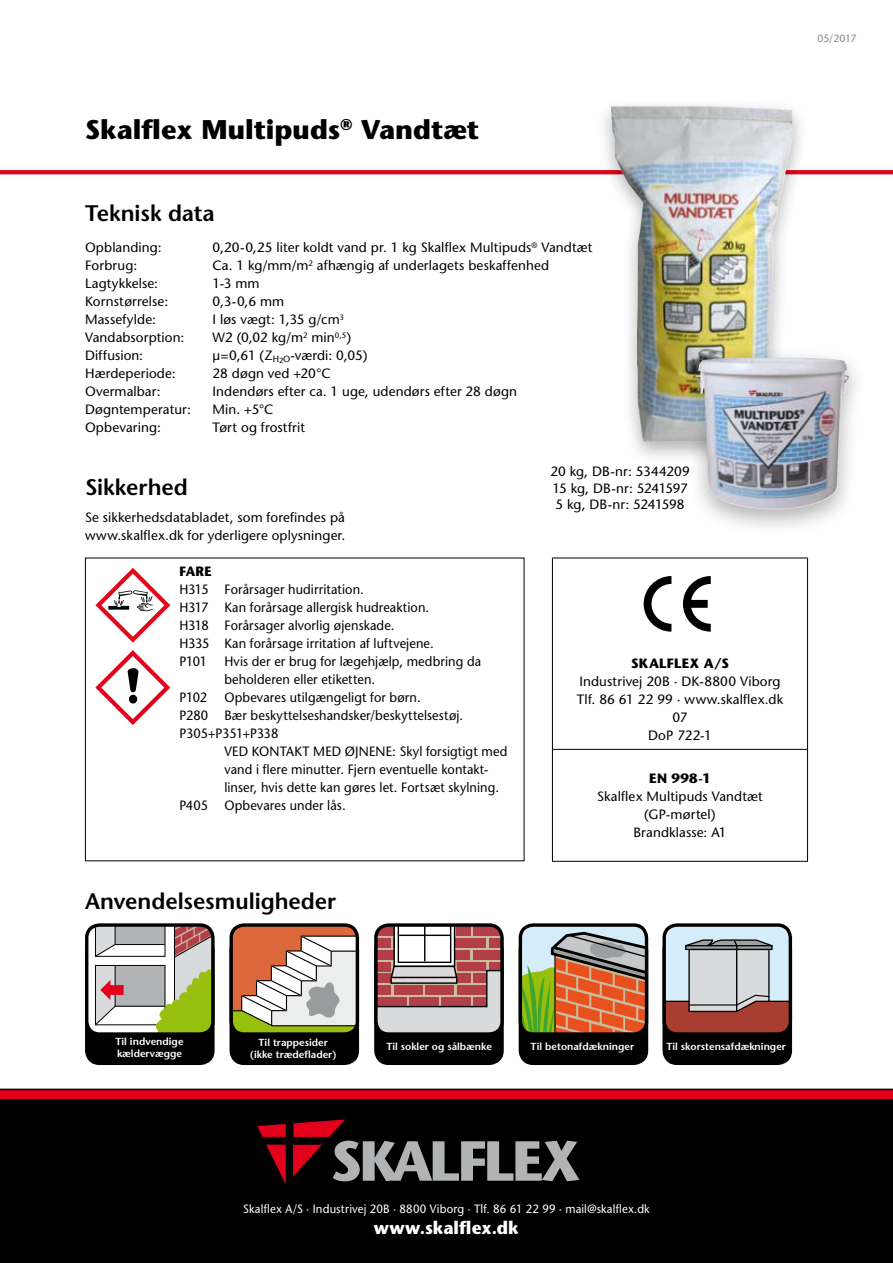
<style>
.page{position:relative;width:893px;height:1263px;background:#fff}
.page>*{position:absolute;margin:0;border:0;box-sizing:border-box;transform-origin:0 0}
.t1{font:700 27px "Stone Sans";color:#000}
.t2{font:600 22.5px "Stone Sans";color:#000}
.t3{font:700 18px "Stone Sans";letter-spacing:.005em;color:#fff;scale:.95 1}
.t4{font:13.5px/18px "Stone Sans";letter-spacing:.01em;color:#000}
.t5{font:13.5px/18px "Stone Sans";letter-spacing:.01em;color:#000;scale:.95 1}
.t6{font:700 13.5px "Stone Sans";letter-spacing:.02em;color:#000}
.t7{font:700 13.5px "Stone Sans";letter-spacing:.02em;color:#000;scale:.95 1}
.t8{font:12px "Stone Sans";letter-spacing:.015em;color:#fff;scale:.95 1}
.t9{font:10.5px "Stone Sans";letter-spacing:-.01em;color:#87888a}
.t10{font:600 10.2px/12.3px "Stone Sans";color:#fff}
</style>
<div class="page">
<div style="left:0;top:1097px;width:893px;height:166px;background:#000"></div>
<div style="left:0;top:1090px;width:893px;height:9px;background:#e2001a"></div>
<hr style="left:0;top:1089px;width:893px;height:1px;background:#000">
<svg style="left:0;top:170px;width:893px;height:4px;background:#e2061f"></svg>
<div style="left:595px;top:97px;width:214px;height:368px;background:#000;opacity:.3"></div>
<img style="left:611px;top:106px;width:181px;height:336px">
<div style="left:87px;top:937px;width:126px;height:126px;background:#000;border-radius:13px"></div>
<div style="left:85px;top:935px;width:130px;height:130px;border:3px solid #000;border-radius:13px"></div>
<div style="left:231px;top:937px;width:126px;height:126px;background:#000;border-radius:13px"></div>
<div style="left:229px;top:935px;width:130px;height:130px;border:3px solid #000;border-radius:13px"></div>
<div style="left:87px;top:925px;width:126px;height:109px;background:#fff;border-radius:13px"></div>
<svg style="left:94px;top:927px;width:120px;height:107px"></svg>
<div style="left:85px;top:923px;width:130px;height:113px;border:3px solid #000;border-radius:13px"></div>
<svg style="left:231px;top:927px;width:126px;height:107px;background:#ceaf93"></svg>
<div style="left:229px;top:923px;width:130px;height:113px;border:3px solid #000;border-radius:13px"></div>
<div style="left:376px;top:937px;width:126px;height:126px;background:#000;border-radius:13px"></div>
<div style="left:374px;top:935px;width:130px;height:130px;border:3px solid #000;border-radius:13px"></div>
<svg style="left:376px;top:927px;width:126px;height:107px;background:#be9597"></svg>
<div style="left:374px;top:923px;width:130px;height:113px;border:3px solid #000;border-radius:13px"></div>
<div style="left:520px;top:937px;width:126px;height:126px;background:#000;border-radius:13px"></div>
<div style="left:519px;top:935px;width:129px;height:130px;border:3px solid #000;border-radius:13px"></div>
<div style="left:664px;top:937px;width:126px;height:126px;background:#000;border-radius:13px"></div>
<div style="left:662px;top:935px;width:130px;height:130px;border:3px solid #000;border-radius:13px"></div>
<svg style="left:520px;top:927px;width:126px;height:107px;background:#b48f66"></svg>
<div style="left:519px;top:923px;width:129px;height:113px;border:3px solid #000;border-radius:13px"></div>
<svg style="left:664px;top:927px;width:126px;height:107px;background:#baa8aa"></svg>
<div style="left:662px;top:923px;width:130px;height:113px;border:3px solid #000;border-radius:13px"></div>
<svg style="left:257px;top:1124px;width:29px;height:13px"></svg>
<svg style="left:266px;top:1144px;width:20px;height:40px"></svg>
<svg style="left:293px;top:1119px;width:286px;height:62px"></svg>
<svg style="left:95px;top:568px;width:75px;height:75px"></svg>
<svg style="left:95px;top:650px;width:75px;height:75px"></svg>
<div style="left:678px;top:347px;width:189px;height:190px;background:#000;opacity:.3"></div>
<img style="left:695px;top:358px;width:154px;height:151px">
<hr style="left:552px;top:558px;width:256px;height:1px;background:#000">
<hr style="left:552px;top:558px;width:1px;height:191px;background:#000">
<hr style="left:807px;top:558px;width:1px;height:191px;background:#000">
<hr style="left:552px;top:749px;width:256px;height:1px;background:#000">
<hr style="left:552px;top:750px;width:1px;height:111px;background:#000">
<hr style="left:807px;top:750px;width:1px;height:111px;background:#000">
<hr style="left:552px;top:861px;width:256px;height:1px;background:#000">
<svg style="left:644px;top:576px;width:27px;height:56px"></svg>
<svg style="left:683px;top:576px;width:28px;height:56px"></svg>
<h1 class="t1" style="left:85px;top:112px;width:396px">Skalflex Multipuds<sup>®</sup> Vandtæt</h1>
<h2 class="t2" style="left:85px;top:199px;width:131px">Teknisk data</h2>
<p class="t4" style="left:85px;top:238px;width:78px">Opblanding:</p>
<p class="t4" style="left:213px;top:238px;width:381px">0,20-0,25 liter koldt vand pr. 1 kg Skalflex Multipuds<sup>®</sup> Vandtæt</p>
<p class="t4" style="left:85px;top:256px;width:54px">Forbrug:</p>
<p class="t4" style="left:213px;top:256px;width:338px">Ca. 1 kg/mm/m<sup>2</sup> afhængig af underlagets beskaffenhed</p>
<p class="t4" style="left:85px;top:274px;width:74px">Lagtykkelse:</p>
<p class="t4" style="left:213px;top:274px;width:48px">1-3 mm</p>
<p class="t4" style="left:85px;top:292px;width:85px">Kornstørrelse:</p>
<p class="t4" style="left:213px;top:292px;width:73px">0,3-0,6 mm</p>
<p class="t4" style="left:85px;top:310px;width:72px">Massefylde:</p>
<p class="t4" style="left:213px;top:310px;width:133px">I løs vægt: 1,35 g/cm<sup>3</sup></p>
<p class="t4" style="left:85px;top:328px;width:101px">Vandabsorption:</p>
<p class="t4" style="left:213px;top:328px;width:140px">W2 (0,02 kg/m<sup>2</sup> min<sup>0,5</sup>)</p>
<p class="t4" style="left:85px;top:346px;width:60px">Diffusion:</p>
<p class="t4" style="left:213px;top:346px;width:157px">µ=0,61 (Z<sub>H</sub><sub>2</sub><sub>O</sub>-værdi: 0,05)</p>
<p class="t4" style="left:85px;top:364px;width:92px">Hærdeperiode:</p>
<p class="t4" style="left:213px;top:364px;width:120px">28 døgn ved +20°C</p>
<p class="t4" style="left:85px;top:382px;width:77px">Overmalbar:</p>
<p class="t4" style="left:213px;top:382px;width:306px">Indendørs efter ca. 1 uge, udendørs efter 28 døgn</p>
<p class="t4" style="left:85px;top:400px;width:107px">Døgntemperatur:</p>
<p class="t4" style="left:213px;top:400px;width:62px">Min. +5°C</p>
<p class="t4" style="left:85px;top:418px;width:77px">Opbevaring:</p>
<p class="t4" style="left:213px;top:418px;width:94px">Tørt og frostfrit</p>
<h2 class="t2" style="left:85px;top:473px;width:104px">Sikkerhed</h2>
<p class="t4" style="left:85px;top:508px;width:262px">Se sikkerhedsdatabladet, som forefindes på www.skalflex.dk for yderligere oplysninger.</p>
<p class="t7" style="left:179px;top:563px;width:35px">FARE</p>
<p class="t5" style="left:179px;top:580px;width:269px">H315 Forårsager hudirritation.<br>H317 Kan forårsage allergisk hudreaktion.<br>H318 Forårsager alvorlig øjenskade.<br>H335 Kan forårsage irritation af luftvejene.<br>P101</p>
<p class="t5" style="left:224px;top:652px;width:272px">Hvis der er brug for lægehjælp, medbring da beholderen eller etiketten.</p>
<p class="t5" style="left:179px;top:688px;width:300px;text-indent:45px">Opbevares utilgængeligt for børn.<br>P280 Bær beskyttelseshandsker/beskyttelsestøj.<br>P305+P351+P338</p>
<p class="t5" style="left:224px;top:742px;width:299px">VED KONTAKT MED ØJNENE: Skyl forsigtigt med</p>
<p class="t5" style="left:224px;top:760px;width:279px">vand i flere minutter. Fjern eventuelle kontakt-</p>
<p class="t5" style="left:224px;top:778px;width:291px">linser, hvis dette kan gøres let. Fortsæt skylning.</p>
<p class="t5" style="left:179px;top:796px;width:177px">P405 Opbevares under lås.</p>
<p class="t5" style="left:179px;top:688px;width:31px">P102</p>
<h2 class="t2" style="left:85px;top:887px;width:253px">Anvendelsesmuligheder</h2>
<p class="t4" style="left:550px;top:463px;width:141px;line-height:16.5px">20 kg, DB-nr: 5344209<br>15 kg, DB-nr: 5241597<br>5 kg, DB-nr: 5241598</p>
<p class="t6" style="left:631px;top:654px;width:99px">SKALFLEX A/S</p>
<p class="t4" style="left:577px;top:672px;width:208px;text-align:center">Industrivej 20B · DK-8800 Viborg<br>Tlf. 86 61 22 99 · www.skalflex.dk<br>07<br>DoP 722-1</p>
<p class="t6" style="left:649px;top:770px;width:63px">EN 998-1</p>
<p class="t4" style="left:597px;top:787px;width:167px;text-align:center">Skalflex Multipuds Vandtæt (GP-mørtel)<br>Brandklasse: A1</p>
<p class="t9" style="left:817px;top:32px;width:41px">05/2017</p>
<p class="t10" style="left:116px;top:1035px;width:70px">Til indvendige kældervægge</p>
<p class="t10" style="left:250px;top:1036px;width:88px;text-align:center">Til trappesider (ikke trædeflader)</p>
<p class="t10" style="left:386px;top:1040px;width:107px">Til sokler og sålbænke</p>
<p class="t10" style="left:531px;top:1040px;width:105px">Til betonafdækninger</p>
<p class="t10" style="left:666px;top:1040px;width:121px">Til skorstensafdækninger</p>
<p class="t8" style="left:243px;top:1201px;width:429px">Skalflex A/S · Industrivej 20B · 8800 Viborg · Tlf. 86 61 22 99 · mail@skalflex.dk</p>
<h3 class="t3" style="left:374px;top:1217px;width:154px">www.skalflex.dk</h3>
</div>
